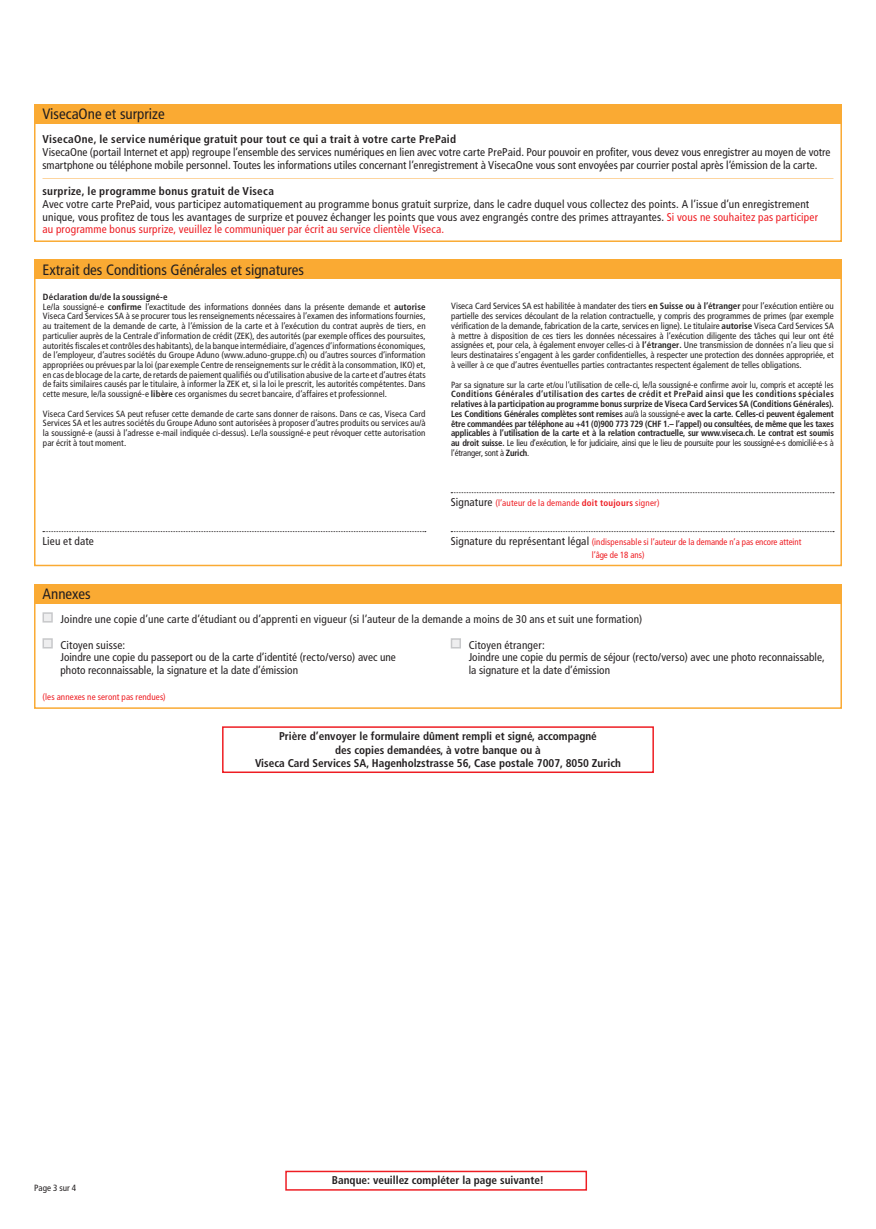
<style>
.page{position:relative;width:876px;height:1229px;background:#fff}
.page>*{position:absolute;margin:0;border:0;box-sizing:border-box;transform-origin:0 0}
.t1{font:condensed 15px "Frutiger LT Pro";color:#231f20}
.t2{font:condensed 11.25px/12.9px "Frutiger LT Pro";letter-spacing:.01em;color:#231f20}
.t3{font:700 condensed 11.25px/13.5px "Frutiger LT Pro";color:#231f20;text-align:center}
.t4{font:700 condensed 11.25px "Frutiger LT Pro";letter-spacing:.02em;color:#231f20}
.t5{font:condensed 9px/9.8px "Frutiger LT Pro";letter-spacing:.005em;color:#231f20;text-align:justify}
.t6{font:700 condensed 9px/9.8px "Frutiger LT Pro";letter-spacing:-.02em;color:#231f20;text-align:justify;scale:.96 1}
.t7{font:condensed 9px "Frutiger LT Pro";letter-spacing:.005em;color:#231f20;scale:.96 1}
.t8{font:condensed 9px/12.9px "Frutiger LT Pro";letter-spacing:-.005em;color:#ee1d23}
.t9{font:condensed 9px "Frutiger LT Pro";letter-spacing:.015em;color:#ee1d23}
.s1{color:#ee1d23}
.s2{font-weight:700}
.s3{font-weight:400}
.s4{font-size:11.25px;color:#231f20}
</style>
<div class="page">
<div style="left:34px;top:259px;width:808px;height:20px;background:#faaa33"></div>
<svg style="left:43px;top:531px;width:383px;height:1px"></svg>
<svg style="left:451px;top:492px;width:383px;height:1px"></svg>
<svg style="left:451px;top:531px;width:383px;height:1px"></svg>
<div style="left:34px;top:266px;width:808px;height:300px;border:2px solid #faaa33"></div>
<div style="left:34px;top:104px;width:808px;height:20px;background:#faaa33"></div>
<div style="left:34px;top:111px;width:808px;height:131px;border:2px solid #faaa33"></div>
<hr style="left:43px;top:178px;width:790px;height:1px;background:#fdd59f">
<div style="left:34px;top:584px;width:808px;height:20px;background:#faaa33"></div>
<div style="left:222px;top:726px;width:432px;height:47px;border:2px solid #ee1d23"></div>
<div style="left:43px;top:638px;width:10px;height:10px;background:#eeeeef;border:2px solid #c7c8ca"></div>
<div style="left:43px;top:612px;width:10px;height:10px;background:#eeeeef;border:2px solid #c7c8ca"></div>
<div style="left:451px;top:638px;width:10px;height:10px;background:#eeeeef;border:2px solid #c7c8ca"></div>
<div style="left:34px;top:593px;width:808px;height:116px;border:2px solid #faaa33"></div>
<div style="left:285px;top:1171px;width:302px;height:19px;border:1px solid #ee1d23"></div>
<h1 class="t1" style="left:43px;top:105px;width:124px">VisecaOne et surprize</h1>
<p class="t4" style="left:43px;top:132px;width:415px">VisecaOne, le service numérique gratuit pour tout ce qui a trait à votre carte PrePaid</p>
<p class="t2" style="left:43px;top:145px;width:789px">VisecaOne (portail Internet et app) regroupe l’ensemble des services numériques en lien avec votre carte PrePaid. Pour pouvoir en profiter, vous devez vous enregistrer au moyen de votre smartphone ou téléphone mobile personnel. Toutes les informations utiles concernant l’enregistrement à VisecaOne vous sont envoyées par courrier postal après l’émission de la carte.</p>
<p class="t4" style="left:43px;top:184px;width:233px">surprize, le programme bonus gratuit de Viseca</p>
<p class="t2" style="left:43px;top:197px;width:777px">Avec votre carte PrePaid, vous participez automatiquement au programme bonus gratuit surprize, dans le cadre duquel vous collectez des points. A l’issue d’un enregistrement unique, vous profitez de tous les avantages de surprize et pouvez échanger les points que vous avez engrangés contre des primes attrayantes. <span class="s1">Si vous ne souhaitez pas participer au programme bonus surprize, veuillez le communiquer par écrit au service clientèle Viseca.</span></p>
<h1 class="t1" style="left:43px;top:261px;width:263px">Extrait des Conditions Générales et signatures</h1>
<p class="t5" style="left:43px;top:292px;width:384px;text-align:left"><span class="s2">Déclaration du/de la soussigné-e<br></span>Le/la soussigné-e <span class="s2">confirme</span> l’exactitude des informations données dans la présente demande et <span class="s2">autorise </span>Viseca Card Services SA à se procurer tous les renseignements nécessaires à l’examen des informations fournies, au traitement de la demande de carte, à l’émission de la carte et à l’exécution du contrat auprès de tiers, en particulier auprès de la Centrale d’information de crédit (ZEK), des autorités (par exemple offices des poursuites, autorités fiscales et contrôles des habitants), de la banque intermédiaire, d’agences d’informations économiques, de l’employeur, d’autres sociétés du Groupe Aduno (www.aduno-gruppe.ch) ou d’autres sources d’information appropriées ou prévues par la loi (par exemple Centre de renseignements sur le crédit à la consommation, IKO) et, en cas de blocage de la carte, de retards de paiement qualifiés ou d’utilisation abusive de la carte et d’autres états de faits similaires causés par le titulaire, à informer la ZEK et, si la loi le prescrit, les autorités compétentes. Dans cette mesure, le/la soussigné-e <span class="s2">libère</span> ces organismes du secret bancaire, d’affaires et professionnel.</p>
<p class="t5" style="left:43px;top:409px;width:384px">Viseca Card Services SA peut refuser cette demande de carte sans donner de raisons. Dans ce cas, Viseca Card Services SA et les autres sociétés du Groupe Aduno sont autorisées à proposer d’autres produits ou services au/à la soussigné-e (aussi à l’adresse e-mail indiquée ci-dessus). Le/la soussigné-e peut révoquer cette autorisation par écrit à tout moment.</p>
<p class="t2" style="left:43px;top:534px;width:53px">Lieu et date</p>
<h1 class="t1" style="left:43px;top:585px;width:50px">Annexes</h1>
<p class="t5" style="left:451px;top:301px;width:384px">Viseca Card Services SA est habilitée à mandater des tiers <span class="s2">en Suisse ou à l’étranger</span> pour l’exécution entière ou partielle des services découlant de la relation contractuelle, y compris des programmes de primes (par exemple vérification de la demande, fabrication de la carte, services en ligne). Le titulaire <span class="s2">autorise</span> Viseca Card Services SA à mettre à disposition de ces tiers les données nécessaires à l’exécution diligente des tâches qui leur ont été assignées et, pour cela, à également envoyer celles-ci à <span class="s2">l’étranger.</span> Une transmission de données n’a lieu que si leurs destinataires s’engagent à les garder confidentielles, à respecter une protection des données appropriée, et à veiller à ce que d’autres éventuelles parties contractantes respectent également de telles obligations.</p>
<p class="t7" style="left:451px;top:379px;width:400px">Par sa signature sur la carte et/ou l’utilisation de celle-ci, le/la soussigné-e confirme avoir lu, compris et accepté les</p>
<p class="t6" style="left:451px;top:389px;width:400px">Conditions Générales d’utilisation des cartes de crédit et PrePaid ainsi que les conditions spéciales relatives à la participation au programme bonus surprize de Viseca Card Services SA (Conditions Générales).<br>Les Conditions Générales complètes sont remises <span class="s3">au/à la soussigné-e</span> avec la carte. Celles-ci peuvent également être commandées par téléphone au +41 (0)900 773 729 (CHF 1.– l’appel) ou consultées, de même que les taxes applicables à l’utilisation de la carte et à la relation contractuelle, sur www.viseca.ch. Le contrat est soumis au droit suisse. <span class="s3">Le lieu d’exécution, le for judiciaire, ainsi que le lieu de poursuite pour les soussigné-e-s domicilié-e-s à l’étranger, sont à</span> Zurich<span class="s3">.</span></p>
<p class="t9" style="left:451px;top:497px;width:210px"><span class="s4">Signature</span> (l’auteur de la demande <span class="s2">doit toujours</span> signer)</p>
<p class="t8" style="left:592px;top:535px;width:211px;text-indent:-141px"><span class="s4">Signature du représentant légal</span> (indispensable si l’auteur de la demande n’a pas encore atteint l’âge de 18 ans)</p>
<p class="t2" style="left:61px;top:612px;width:583px">Joindre une copie d’une carte d’étudiant ou d’apprenti en vigueur (si l’auteur de la demande a moins de 30 ans et suit une formation)</p>
<p class="t2" style="left:469px;top:638px;width:358px">Citoyen étranger:<br>Joindre une copie du permis de séjour (recto/verso) avec une photo reconnaissable, la signature et la date d’émission</p>
<p class="t2" style="left:61px;top:638px;width:337px">Citoyen suisse:<br>Joindre une copie du passeport ou de la carte d’identité (recto/verso) avec une photo reconnaissable, la signature et la date d’émission</p>
<p class="t9" style="left:43px;top:692px;width:125px">(les annexes ne seront pas rendues)</p>
<p class="t3" style="left:255px;top:730px;width:367px">Prière d’envoyer le formulaire dûment rempli et signé, accompagné<br>des copies demandées, à votre banque ou à<br>Viseca Card Services SA, Hagenholzstrasse 56, Case postale 7007, 8050 Zurich</p>
<p class="t5" style="left:34px;top:1183px;width:44px">Page 3 sur 4</p>
<p class="t3" style="left:332px;top:1173px;width:214px">Banque: veuillez compléter la page suivante!</p>
</div>
